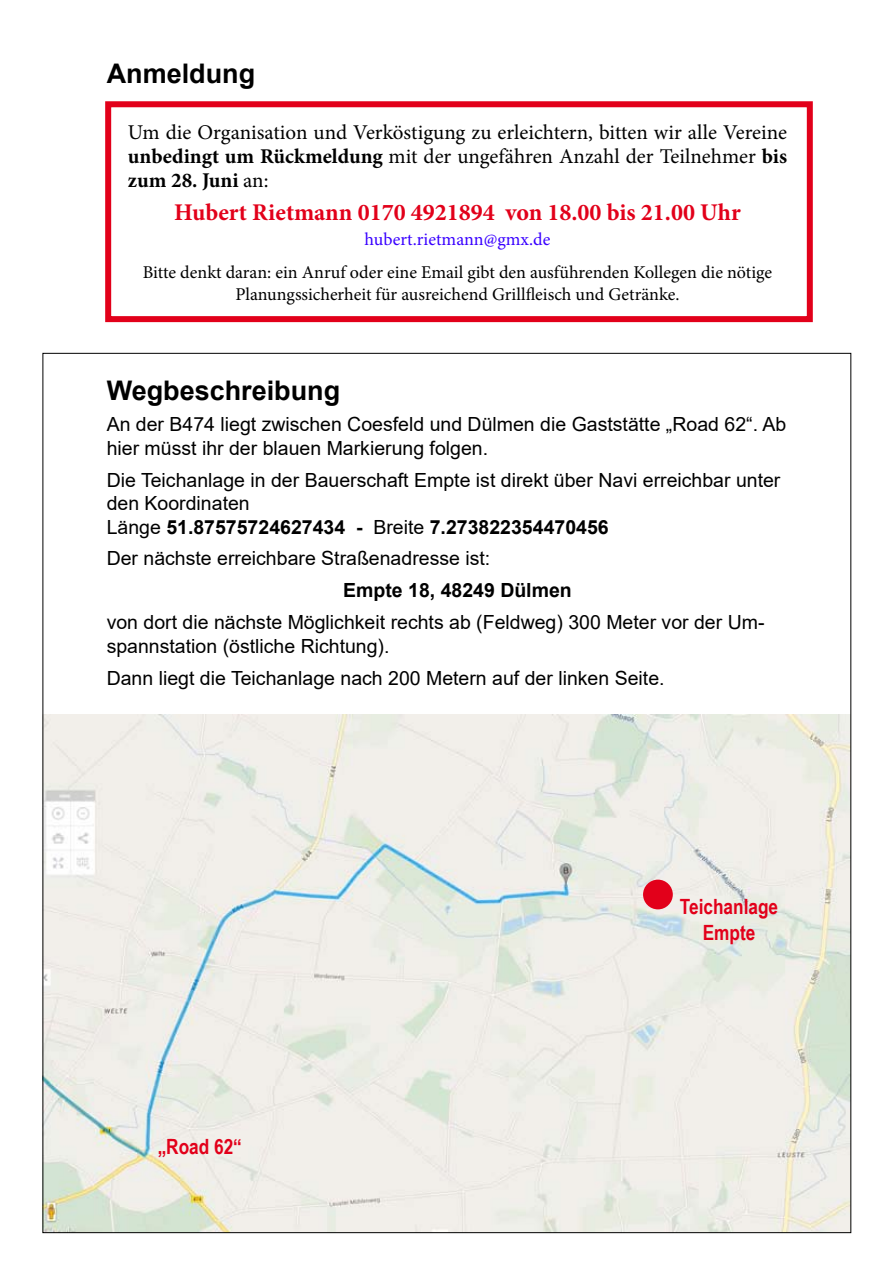
<style>
.page{position:relative;width:893px;height:1263px;background:#fff}
.page>*{position:absolute;margin:0;border:0;box-sizing:border-box;transform-origin:0 0}
.t1{font:700 27px "Arial";color:#000}
.t2{font:700 24px "Minion Pro";color:#e2001a}
.t3{font:21px/24px "Minion Pro";color:#000;text-align:justify}
.t4{font:700 21px/25.2px "Arial Narrow";color:#e2001a;text-align:center}
.t5{font:19.5px/23.4px "Arial";color:#000}
.t6{font:700 19.5px "Arial";color:#000}
.t7{font:18px/21.6px "Minion Pro";color:#000;text-align:center}
.t8{font:18px "Minion Pro";color:#3900ff}
.s1{font-weight:700}
</style>
<div class="page">
<div style="left:105px;top:101px;width:708px;height:221px;border:6px solid #e2001a"></div>
<img style="left:45px;top:714px;width:804px;height:517px">
<div style="left:643px;top:880px;width:30px;height:29px;background:#e2001a;border-radius:50%"></div>
<h1 class="t1" style="left:107px;top:55px;width:150px">Anmeldung</h1>
<p class="t3" style="left:128px;top:120px;width:661px">Um die Organisation und Verköstigung zu erleichtern, bitten wir alle Vereine <span class="s1">unbedingt um Rückmeldung</span> mit der ungefähren Anzahl der Teilnehmer <span class="s1">bis zum 28. Juni</span> an:</p>
<p class="t2" style="left:174px;top:195px;width:568px">Hubert Rietmann 0170 4921894 von 18.00 bis 21.00 Uhr</p>
<p class="t8" style="left:365px;top:227px;width:187px">hubert.rietmann@gmx.de</p>
<p class="t7" style="left:143px;top:261px;width:631px">Bitte denkt daran: ein Anruf oder eine Email gibt den ausführenden Kollegen die nötige<br>Planungssicherheit für ausreichend Grillfleisch und Getränke.</p>
<h1 class="t1" style="left:107px;top:371px;width:235px">Wegbeschreibung</h1>
<p class="t5" style="left:107px;top:413px;width:681px">An der B474 liegt zwischen Coesfeld und Dülmen die Gaststätte „Road 62“. Ab hier müsst ihr der blauen Markierung folgen.</p>
<p class="t5" style="left:107px;top:468px;width:675px">Die Teichanlage in der Bauerschaft Empte ist direkt über Navi erreichbar unter den Koordinaten<br>Länge <span class="s1">51.87575724627434 -</span> Breite <span class="s1">7.273822354470456</span></p>
<p class="t5" style="left:107px;top:547px;width:385px">Der nächste erreichbare Straßenadresse ist:</p>
<p class="t6" style="left:343px;top:577px;width:230px">Empte 18, 48249 Dülmen</p>
<p class="t5" style="left:107px;top:611px;width:659px">von dort die nächste Möglichkeit rechts ab (Feldweg) 300 Meter vor der Um&shy;spannstation (östliche Richtung).</p>
<p class="t5" style="left:107px;top:666px;width:559px">Dann liegt die Teichanlage nach 200 Metern auf der linken Seite.</p>
<p class="t4" style="left:158px;top:1132px;width:86px">„Road 62“</p>
<p class="t4" style="left:680px;top:893px;width:100px">Teichanlage<br>Empte</p>
</div>
